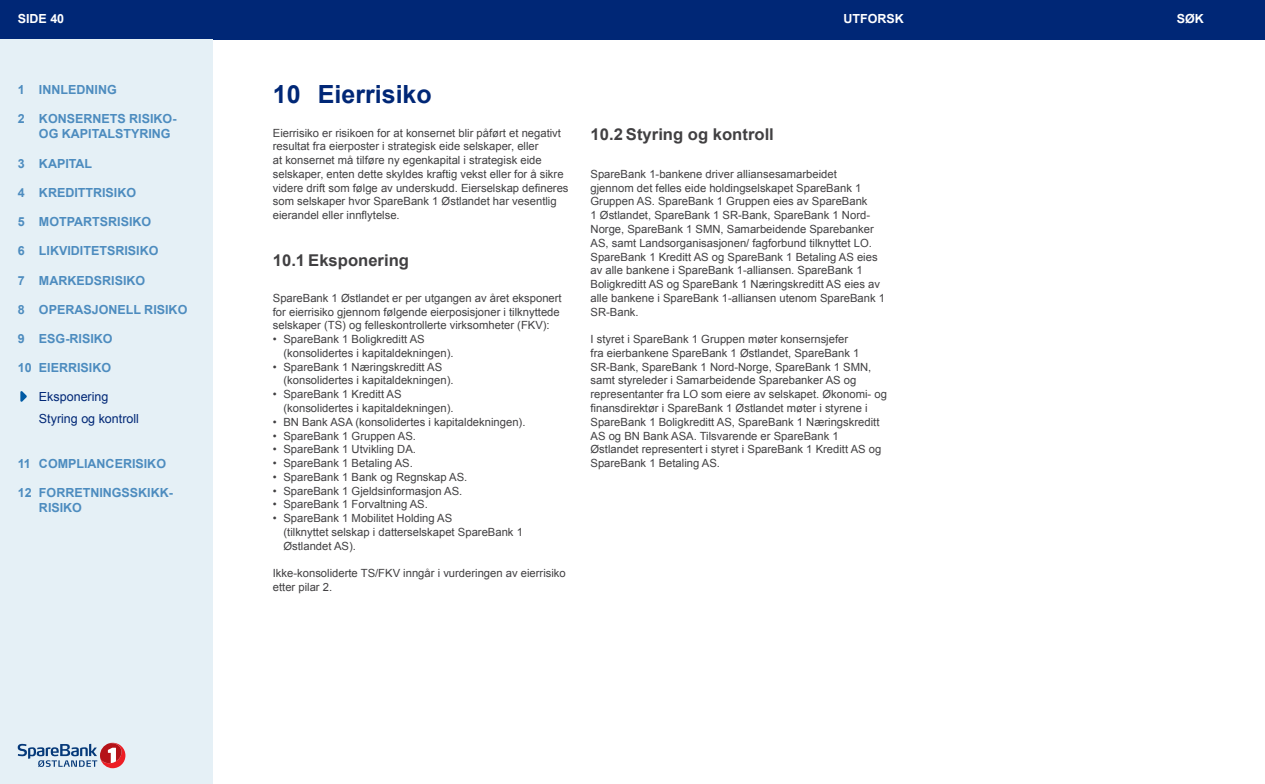
<style>
.page{position:relative;width:1265px;height:784px;background:#fff}
.page>*{position:absolute;margin:0;border:0;box-sizing:border-box;transform-origin:0 0}
.H2__TOC{font:700 25px "Arial";color:#002776}
.H3__TOC{font:700 16.25px "Arial";color:#414042}
.t1{font:700 12.5px/15px "Arial";color:#4d8cbf}
.t2{font:12.5px/22.1px "Arial";color:#002776}
.t3{font:700 12.5px "Arial";color:#fff}
.Copy{font:11.25px/13.8px "Arial";color:#414042}
</style>
<div class="page">
<div style="left:0;top:0;width:1265px;height:39px;background:#002776"></div>
<div style="left:0;top:39px;width:213px;height:744px;background:#e5f0f6"></div>
<svg style="left:18px;top:742px;width:107px;height:25px"></svg>
<svg style="left:20px;top:391px;width:7px;height:11px"></svg>
<p class="t3" style="left:18px;top:10px;width:48px">SIDE 40</p>
<p class="t3" style="left:843px;top:10px;width:62px">UTFORSK</p>
<p class="t3" style="left:1177px;top:10px;width:29px">SØK</p>
<p class="t1" style="left:18px;top:83px;width:101px">1 INNLEDNING</p>
<p class="t1" style="left:39px;top:112px;width:139px;text-indent:-21px">2 KONSERNETS RISIKO-<br>OG KAPITALSTYRING</p>
<p class="t1" style="left:18px;top:156px;width:76px">3 KAPITAL</p>
<p class="t1" style="left:18px;top:185px;width:120px">4 KREDITTRISIKO</p>
<p class="t1" style="left:18px;top:214px;width:135px">5 MOTPARTSRISIKO</p>
<p class="t1" style="left:18px;top:244px;width:142px">6 LIKVIDITETSRISIKO</p>
<p class="t1" style="left:18px;top:273px;width:129px">7 MARKEDSRISIKO</p>
<p class="t1" style="left:18px;top:302px;width:171px">8 OPERASJONELL RISIKO</p>
<p class="t1" style="left:18px;top:331px;width:96px">9 ESG-RISIKO</p>
<p class="t1" style="left:18px;top:360px;width:95px">10 EIERRISIKO</p>
<p class="t2" style="left:39px;top:386px;width:102px">Eksponering<br>Styring og kontroll</p>
<p class="t1" style="left:18px;top:456px;width:150px">11 COMPLIANCERISIKO</p>
<p class="t1" style="left:39px;top:485px;width:135px;text-indent:-21px">12 FORRETNINGSSKIKK-<br>RISIKO</p>
<p class="H2__TOC" style="left:273px;top:78px;width:160px">10 Eierrisiko</p>
<p class="Copy" style="left:273px;top:126px;width:297px">Eierrisiko er risikoen for at konsernet blir påført et negativt resultat fra eierposter i strategisk eide selskaper, eller<br>at konsernet må tilføre ny egenkapital i strategisk eide selskaper, enten dette skyldes kraftig vekst eller for å sikre videre drift som følge av underskudd. Eierselskap defineres som selskaper hvor SpareBank 1 Østlandet har vesentlig eierandel eller innflytelse.</p>
<p class="H3__TOC" style="left:273px;top:250px;width:138px">10.1 Eksponering</p>
<p class="Copy" style="left:273px;top:291px;width:290px">SpareBank 1 Østlandet er per utgangen av året eksponert for eierrisiko gjennom følgende eierposisjoner i tilknyttede selskaper (TS) og felleskontrollerte virksomheter (FKV):</p>
<p class="Copy" style="left:283px;top:332px;width:172px;text-indent:-11px">• SpareBank 1 Boligkreditt AS (konsolidertes i kapitaldekningen).</p>
<p class="Copy" style="left:283px;top:360px;width:172px;text-indent:-11px">• SpareBank 1 Næringskreditt AS (konsolidertes i kapitaldekningen).</p>
<p class="Copy" style="left:283px;top:387px;width:172px;text-indent:-11px">• SpareBank 1 Kreditt AS (konsolidertes i kapitaldekningen).</p>
<p class="Copy" style="left:273px;top:415px;width:254px">• BN Bank ASA (konsolidertes i kapitaldekningen).</p>
<p class="Copy" style="left:273px;top:428px;width:145px">• SpareBank 1 Gruppen AS.</p>
<p class="Copy" style="left:273px;top:442px;width:145px">• SpareBank 1 Utvikling DA.</p>
<p class="Copy" style="left:273px;top:456px;width:142px">• SpareBank 1 Betaling AS.</p>
<p class="Copy" style="left:273px;top:470px;width:196px">• SpareBank 1 Bank og Regnskap AS.</p>
<p class="Copy" style="left:273px;top:483px;width:191px">• SpareBank 1 Gjeldsinformasjon AS.</p>
<p class="Copy" style="left:273px;top:497px;width:157px">• SpareBank 1 Forvaltning AS.</p>
<p class="Copy" style="left:283px;top:511px;width:241px;text-indent:-11px">• SpareBank 1 Mobilitet Holding AS<br>(tilknyttet selskap i datterselskapet SpareBank 1<br>Østlandet AS).</p>
<p class="Copy" style="left:273px;top:566px;width:295px">Ikke-konsoliderte TS/FKV inngår i vurderingen av eierrisiko etter pilar 2.</p>
<p class="H3__TOC" style="left:591px;top:123px;width:185px">10.2 Styring og kontroll</p>
<p class="Copy" style="left:591px;top:167px;width:296px">SpareBank 1-bankene driver alliansesamarbeidet<br>gjennom det felles eide holdingselskapet SpareBank 1<br>Gruppen AS. SpareBank 1 Gruppen eies av SpareBank<br>1 Østlandet, SpareBank 1 SR-Bank, SpareBank 1 Nord-Norge, SpareBank 1 SMN, Samarbeidende Sparebanker AS, samt Landsorganisasjonen/ fagforbund tilknyttet LO.<br>SpareBank 1 Kreditt AS og SpareBank 1 Betaling AS eies av alle bankene i SpareBank 1-alliansen. SpareBank 1<br>Boligkreditt AS og SpareBank 1 Næringskreditt AS eies av alle bankene i SpareBank 1-alliansen utenom SpareBank 1<br>SR-Bank.</p>
<p class="Copy" style="left:591px;top:332px;width:298px">I styret i SpareBank 1 Gruppen møter konsernsjefer<br>fra eierbankene SpareBank 1 Østlandet, SpareBank 1<br>SR-Bank, SpareBank 1 Nord-Norge, SpareBank 1 SMN, samt styreleder i Samarbeidende Sparebanker AS og representanter fra LO som eiere av selskapet. Økonomi- og finansdirektør i SpareBank 1 Østlandet møter i styrene i SpareBank 1 Boligkreditt AS, SpareBank 1 Næringskreditt AS og BN Bank ASA. Tilsvarende er SpareBank 1<br>Østlandet representert i styret i SpareBank 1 Kreditt AS og SpareBank 1 Betaling AS.</p>
</div>
